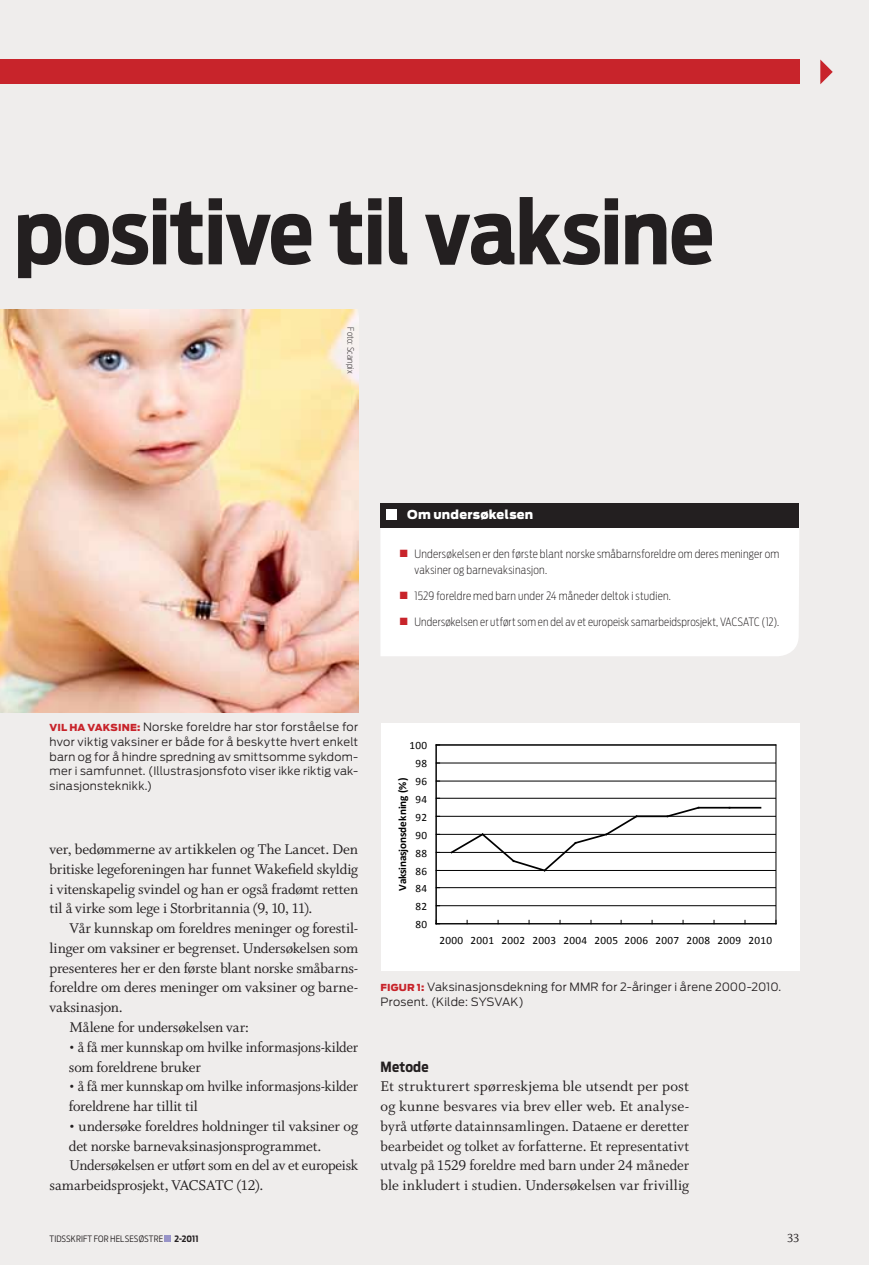
<style>
.page{position:relative;width:869px;height:1265px;background:#fff}
.page>*{position:absolute;margin:0;border:0;box-sizing:border-box;transform-origin:0 0}
.t1{font:700 87.5px "Antenna Cond";letter-spacing:-.015em;color:#231f20}
.t2{font:15.75px/19.8px "Whitman Roman LF";letter-spacing:-.015em;color:#231f20;text-align:justify}
.t3{font:700 14px "Antenna Cond";letter-spacing:.015em;color:#231f20}
.t4{font:13.12px "Whitman Roman LF";color:#231f20}
.t5{font:900 12.25px "Antenna";letter-spacing:.02em;color:#fff}
.t6{font:300 11.38px/14.9px "Antenna";letter-spacing:.015em;color:#231f20;text-align:justify}
.t7{font:200 11.38px/16.1px "Antenna Cond";letter-spacing:.015em;color:#231f20}
.t8{font:11.2px "Calibri";letter-spacing:.03em;color:#000}
.t9{font:700 11.2px "Calibri";letter-spacing:-.015em;color:#000}
.t10{font:300 8.75px "Antenna Cond";letter-spacing:.015em;color:#231f20}
.t11{font:200 8.75px "Antenna Cond";letter-spacing:.02em;color:#231f20}
.t12{font:700 8.75px "Antenna Cond";color:#231f20}
.s1{color:#c8242b}
.s2{font-weight:900;font-size:9.62px;color:#c8242b}
</style>
<div class="page">
<div style="left:0;top:0;width:868px;height:1265px;background:#efedec"></div>
<img style="left:0;top:309px;width:358px;height:404px">
<div style="left:381px;top:505px;width:418px;height:151px;background:#fff"></div>
<div style="left:380px;top:503px;width:418px;height:25px;background:#231f20"></div>
<div style="left:386px;top:509px;width:11px;height:11px;background:#fff"></div>
<div style="left:380px;top:723px;width:419px;height:247px;background:#fff"></div>
<hr style="left:436px;top:905px;width:339px;height:1px;background:#000">
<hr style="left:436px;top:887px;width:339px;height:1px;background:#000">
<hr style="left:436px;top:870px;width:339px;height:1px;background:#000">
<hr style="left:436px;top:852px;width:339px;height:1px;background:#000">
<hr style="left:436px;top:834px;width:339px;height:1px;background:#000">
<hr style="left:436px;top:816px;width:339px;height:1px;background:#000">
<hr style="left:436px;top:798px;width:339px;height:1px;background:#000">
<hr style="left:436px;top:781px;width:339px;height:1px;background:#000">
<hr style="left:436px;top:763px;width:339px;height:1px;background:#000">
<hr style="left:436px;top:745px;width:339px;height:1px;background:#000">
<hr style="left:775px;top:745px;width:1px;height:179px;background:#000">
<hr style="left:435px;top:745px;width:1px;height:179px;background:#000">
<hr style="left:436px;top:923px;width:339px;height:1px;background:#000">
<svg style="left:449px;top:815px;width:189px;height:57px"></svg>
<hr style="left:636px;top:815px;width:31px;height:2px;background:#000">
<svg style="left:665px;top:806px;width:35px;height:12px"></svg>
<hr style="left:698px;top:807px;width:31px;height:2px;background:#000">
<hr style="left:729px;top:807px;width:31px;height:2px;background:#000">
<svg style="left:820px;top:60px;width:12px;height:24px"></svg>
<div style="left:0;top:60px;width:799px;height:24px;background:#c8242b"></div>
<div style="left:164px;top:1235px;width:7px;height:7px;background:#9894c8"></div>
<h1 class="t1" style="left:14px;top:180px;width:701px">positive til vaksine</h1>
<p class="t11" style="left:356px;top:327px;width:48px;rotate:90deg">Foto: Scanpix</p>
<p class="t5" style="left:407px;top:507px;width:128px">Om undersøkelsen</p>
<p class="t7" style="left:414px;top:546px;width:366px;text-indent:-15px"><span class="s1">■</span> Undersøkelsen er den første blant norske småbarnsforeldre om deres meninger om vaksiner og barnevaksinasjon.</p>
<p class="t7" style="left:399px;top:588px;width:272px"><span class="s1">■</span> 1529 foreldre med barn under 24 måneder deltok i studien.</p>
<p class="t7" style="left:399px;top:614px;width:381px"><span class="s1">■</span> Undersøkelsen er utført som en del av et europeisk samarbeidsprosjekt, VACSATC (12).</p>
<p class="t6" style="left:50px;top:719px;width:310px"><span class="s2">VIL HA VAKSINE:</span> Norske foreldre har stor forståelse for hvor viktig vaksiner er både for å beskytte hvert enkelt barn og for å hindre spredning av smittsomme sykdom&shy;mer i samfunnet. (Illustrasjonsfoto viser ikke riktig vak&shy;sinasjonsteknikk.)</p>
<p class="t2" style="left:50px;top:840px;width:310px">ver, bedømmerne av artikkelen og The Lancet. Den britiske legeforeningen har funnet Wakefield skyldig i vitenskapelig svindel og han er også fradømt retten til å virke som lege i Storbritannia (9, 10, 11).</p>
<p class="t2" style="left:69px;top:919px;width:290px">Vår kunnskap om foreldres meninger og forestil-</p>
<p class="t2" style="left:50px;top:938px;width:310px">linger om vaksiner er begrenset. Undersøkelsen som</p>
<p class="t2" style="left:50px;top:958px;width:310px">presenteres her er den første blant norske småbarns-</p>
<p class="t2" style="left:50px;top:978px;width:310px">foreldre om deres meninger om vaksiner og barne-</p>
<p class="t2" style="left:50px;top:998px;width:75px">vaksinasjon.</p>
<p class="t2" style="left:69px;top:1018px;width:181px">Målene for undersøkelsen var:</p>
<p class="t2" style="left:69px;top:1037px;width:291px">• å få mer kunnskap om hvilke informasjons-kilder som foreldrene bruker</p>
<p class="t2" style="left:69px;top:1077px;width:291px">• å få mer kunnskap om hvilke informasjons-kilder foreldrene har tillit til</p>
<p class="t2" style="left:69px;top:1116px;width:290px">• undersøke foreldres holdninger til vaksiner og</p>
<p class="t2" style="left:69px;top:1136px;width:254px">det norske barnevaksinasjonsprogrammet.</p>
<p class="t2" style="left:69px;top:1156px;width:290px">Undersøkelsen er utført som en del av et europeisk</p>
<p class="t2" style="left:50px;top:1176px;width:215px">samarbeidsprosjekt, VACSATC (12).</p>
<p class="t8" style="left:409px;top:739px;width:19px">100</p>
<p class="t8" style="left:415px;top:757px;width:13px">98</p>
<p class="t8" style="left:415px;top:775px;width:13px">96</p>
<p class="t9" style="left:395px;top:891px;width:115px;rotate:-90deg">Vaksinasjonsdekning (%)</p>
<p class="t8" style="left:415px;top:792px;width:13px">94</p>
<p class="t8" style="left:415px;top:810px;width:13px">92</p>
<p class="t8" style="left:415px;top:828px;width:13px">90</p>
<p class="t8" style="left:415px;top:846px;width:13px">88</p>
<p class="t8" style="left:415px;top:864px;width:13px">86</p>
<p class="t8" style="left:415px;top:881px;width:13px">84</p>
<p class="t8" style="left:415px;top:899px;width:13px">82</p>
<p class="t8" style="left:415px;top:917px;width:13px">80</p>
<p class="t8" style="left:439px;top:934px;width:334px">2000 2001 2002 2003 2004 2005 2006 2007 2008 2009 2010</p>
<p class="t6" style="left:380px;top:980px;width:402px"><span class="s2">Figur 1:</span> Vaksinasjonsdekning for MMR for 2-åringer i årene 2000-2010.<br>Prosent. (Kilde: SYSVAK)</p>
<p class="t3" style="left:380px;top:1058px;width:50px">Metode</p>
<p class="t2" style="left:380px;top:1077px;width:310px">Et strukturert spørreskjema ble utsendt per post og kunne besvares via brev eller web. Et analyse&shy;byrå utførte datainnsamlingen. Dataene er deretter bearbeidet og tolket av forfatterne. Et representativt utvalg på 1529 foreldre med barn under 24 måneder ble inkludert i studien. Undersøkelsen var frivillig</p>
<p class="t10" style="left:50px;top:1233px;width:115px">TIDSSKRIFT FOR HELSESØSTRE</p>
<p class="t12" style="left:174px;top:1233px;width:26px">2-2011</p>
<p class="t4" style="left:786px;top:1231px;width:14px">33</p>
</div>
